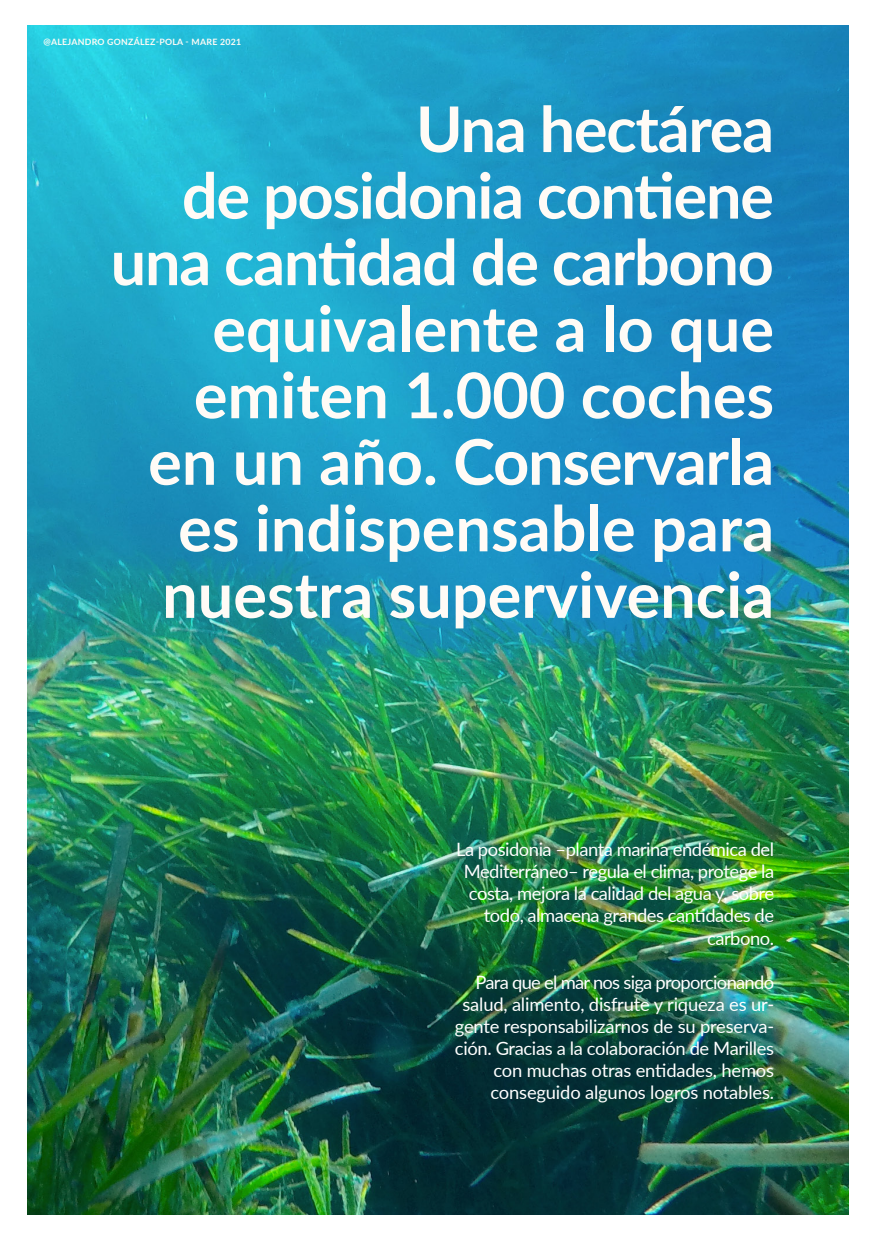
<style>
.page{position:relative;width:874px;height:1241px;background:#fff}
.page>*{position:absolute;margin:0;border:0;box-sizing:border-box;transform-origin:0 0}
.t1{font:700 63px/66.5px "Lato";color:#fffbf6;text-align:right}
.t2{font:700 63px/66.5px "Lato";letter-spacing:-.02em;color:#fffbf6;text-align:right}
.Body{font:18.38px/22.1px "Lato";letter-spacing:-.025em;color:#fff;text-align:right}
.Pie_de_foto{font:700 8.75px "Lato";letter-spacing:.03em;color:#fffbf6}
</style>
<div class="page">
<img style="left:27px;top:26px;width:821px;height:1187px">
<p class="Pie_de_foto" style="left:43px;top:35px;width:199px">@ALEJANDRO GONZÁLEZ-POLA - MARE 2021</p>
<h2 class="t2" style="left:416px;top:93px;width:359px">Una hectárea</h2>
<h2 class="t2" style="left:111px;top:160px;width:664px">de posidonia contiene una cantidad de carbono</h2>
<h2 class="t1" style="left:148px;top:293px;width:627px">equivalente a lo que emiten 1.000 coches en un año. Conservarla es indispensable para nuestra supervivencia</h2>
<p class="Body" style="left:456px;top:837px;width:319px">La posidonia –planta marina endémica del Mediterráneo– regula el clima, protege la costa, mejora la calidad del agua y, sobre todo, almacena grandes cantidades de carbono.</p>
<p class="Body" style="left:454px;top:970px;width:321px">Para que el mar nos siga proporcionando salud, alimento, disfrute y riqueza es ur&shy;gente responsabilizarnos de su preserva&shy;ción. Gracias a la colaboración de Marilles con muchas otras entidades, hemos conseguido algunos logros notables.</p>
</div>
